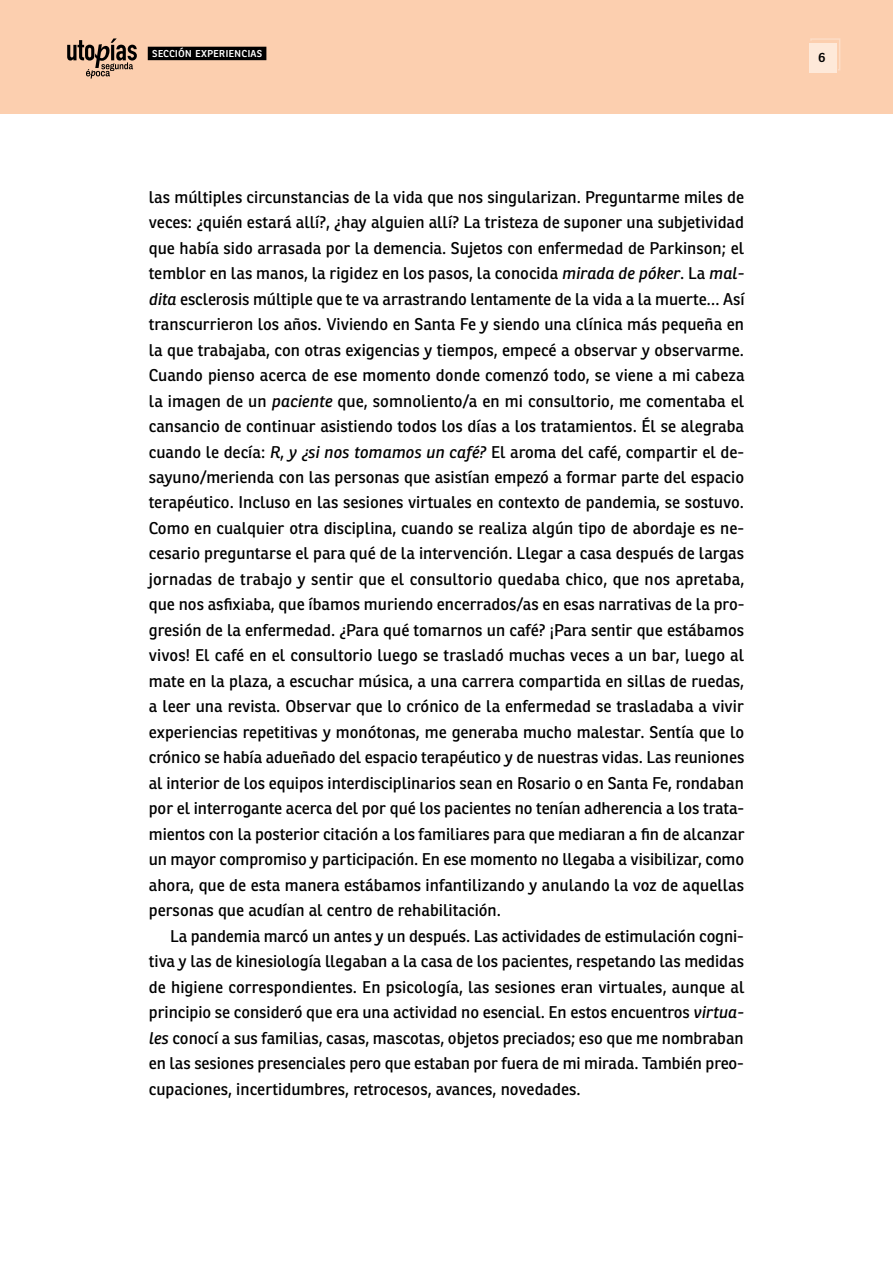
<style>
.page{position:relative;width:893px;height:1263px;background:#fff}
.page>*{position:absolute;margin:0;border:0;box-sizing:border-box;transform-origin:0 0}
.t1{font:16.5px/25.5px "Ronnia";letter-spacing:-.005em;color:#000;text-align:justify}
.t2{font:600 13.2px "Ronnia";color:#000}
.t3{font:12px "Ronnia";color:#fff}
.s1{font-style:italic}
</style>
<div class="page">
<div style="left:0;top:0;width:893px;height:113px;background:#fccfaf"></div>
<div style="left:809px;top:43px;width:27px;height:29px;background:#fee9d9"></div>
<svg style="left:810px;top:38px;width:30px;height:33px"></svg>
<svg style="left:67px;top:38px;width:70px;height:41px"></svg>
<div style="left:148px;top:47px;width:118px;height:13px;background:#000"></div>
<p class="t3" style="left:152px;top:46px;width:111px">sección experiencias</p>
<p class="t1" style="left:149px;top:184px;width:597px">las múltiples circunstancias de la vida que nos singularizan. Preguntarme miles de veces: ¿quién estará allí?, ¿hay alguien allí? La tristeza de suponer una subjetividad que había sido arrasada por la demencia. Sujetos con enfermedad de Parkinson; el temblor en las manos, la rigidez en los pasos, la conocida <span class="s1">mirada de póker</span>. La <span class="s1">mal&shy;dita</span> esclerosis múltiple que te va arrastrando lentamente de la vida a la muerte… Así transcurrieron los años. Viviendo en Santa Fe y siendo una clínica más pequeña en la que trabajaba, con otras exigencias y tiempos, empecé a observar y observarme.<br>Cuando pienso acerca de ese momento donde comenzó todo, se viene a mi cabeza la imagen de un <span class="s1">paciente</span> que, somnoliento/a en mi consultorio, me comentaba el cansancio de continuar asistiendo todos los días a los tratamientos. Él se alegraba cuando le decía: <span class="s1">R, y ¿si nos tomamos un café?</span> El aroma del café, compartir el de&shy;sayuno/merienda con las personas que asistían empezó a formar parte del espacio terapéutico. Incluso en las sesiones virtuales en contexto de pandemia, se sostuvo.<br>Como en cualquier otra disciplina, cuando se realiza algún tipo de abordaje es ne&shy;cesario preguntarse el para qué de la intervención. Llegar a casa después de largas jornadas de trabajo y sentir que el consultorio quedaba chico, que nos apretaba, que nos asfixiaba, que íbamos muriendo encerrados/as en esas narrativas de la pro&shy;gresión de la enfermedad. ¿Para qué tomarnos un café? ¡Para sentir que estábamos vivos! El café en el consultorio luego se trasladó muchas veces a un bar, luego al mate en la plaza, a escuchar música, a una carrera compartida en sillas de ruedas, a leer una revista. Observar que lo crónico de la enfermedad se trasladaba a vivir experiencias repetitivas y monótonas, me generaba mucho malestar. Sentía que lo crónico se había adueñado del espacio terapéutico y de nuestras vidas. Las reuniones al interior de los equipos interdisciplinarios sean en Rosario o en Santa Fe, rondaban por el interrogante acerca del por qué los pacientes no tenían adherencia a los trata&shy;mientos con la posterior citación a los familiares para que mediaran a fin de alcanzar un mayor compromiso y participación. En ese momento no llegaba a visibilizar, como ahora, que de esta manera estábamos infantilizando y anulando la voz de aquellas personas que acudían al centro de rehabilitación.</p>
<p class="t1" style="left:149px;top:923px;width:597px;text-align:left;text-indent:21px">La pandemia marcó un antes y un después. Las actividades de estimulación cogni&shy;tiva y las de kinesiología llegaban a la casa de los pacientes, respetando las medidas de higiene correspondientes. En psicología, las sesiones eran virtuales, aunque al principio se consideró que era una actividad no esencial. En estos encuentros <span class="s1">virtua&shy;les</span> conocí a sus familias, casas, mascotas, objetos preciados; eso que me nombraban en las sesiones presenciales pero que estaban por fuera de mi mirada. También preo&shy;cupaciones, incertidumbres, retrocesos, avances, novedades.</p>
<p class="t2" style="left:818px;top:49px;width:9px">6</p>
</div>
